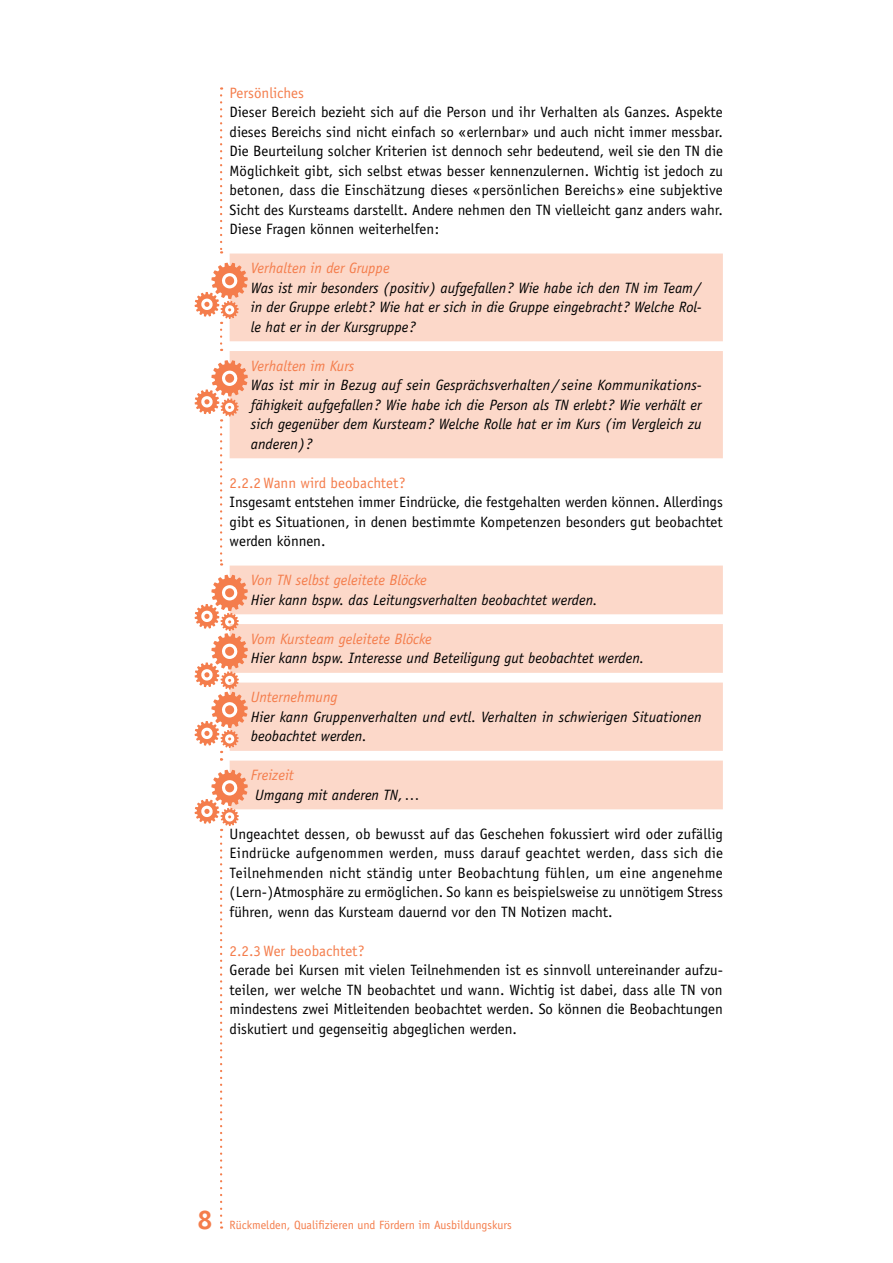
<style>
.page{position:relative;width:893px;height:1263px;background:#fff}
.page>*{position:absolute;margin:0;border:0;box-sizing:border-box;transform-origin:0 0}
.t1{font:700 27px "Officina Sans";color:#f47d4c}
.t2{font:15px/19.5px "Officina Sans";color:#000;text-align:justify}
.t3{font:italic 15px/19.5px "Officina Sans";color:#000;text-align:justify}
.t4{font:italic 15px "Officina Sans";color:#f47d4c}
.t5{font:15px "Officina Sans";color:#f47d4c}
.t6{font:12px "Officina Sans";color:#f47d4c}
</style>
<div class="page">
<div style="left:230px;top:351px;width:493px;height:9px;background:#fcd8c9"></div>
<svg style="left:195px;top:87px;width:528px;height:264px"></svg>
<svg style="left:195px;top:360px;width:528px;height:471px"></svg>
<svg style="left:220px;top:837px;width:2px;height:392px"></svg>
<p class="t5" style="left:230px;top:84px;width:76px">Persönliches</p>
<p class="t2" style="left:230px;top:102px;width:495px">Dieser Bereich bezieht sich auf die Person und ihr Verhalten als Ganzes. Aspekte dieses Bereichs sind nicht einfach so «erlernbar» und auch nicht immer messbar.<br>Die Beurteilung solcher Kriterien ist dennoch sehr bedeutend, weil sie den TN die Möglichkeit gibt, sich selbst etwas besser kennenzulernen. Wichtig ist jedoch zu betonen, dass die Einschätzung dieses «persönlichen Bereichs» eine subjektive Sicht des Kursteams darstellt. Andere nehmen den TN vielleicht ganz anders wahr.<br>Diese Fragen können weiterhelfen:</p>
<p class="t4" style="left:251px;top:259px;width:140px">Verhalten in der Gruppe</p>
<p class="t3" style="left:251px;top:278px;width:452px">Was ist mir besonders (positiv) aufgefallen? Wie habe ich den TN im Team/ in der Gruppe erlebt? Wie hat er sich in die Gruppe eingebracht? Welche Rol&shy;le hat er in der Kursgruppe?</p>
<p class="t4" style="left:251px;top:357px;width:105px">Verhalten im Kurs</p>
<p class="t3" style="left:251px;top:375px;width:452px">Was ist mir in Bezug auf sein Gesprächsverhalten / seine Kommunikations&shy;fähigkeit aufgefallen? Wie habe ich die Person als TN erlebt? Wie verhält er sich gegenüber dem Kursteam? Welche Rolle hat er im Kurs (im Vergleich zu anderen)?</p>
<p class="t5" style="left:230px;top:474px;width:177px">2.2.2 Wann wird beobachtet?</p>
<p class="t2" style="left:230px;top:492px;width:495px">Insgesamt entstehen immer Eindrücke, die festgehalten werden können. Allerdings gibt es Situationen, in denen bestimmte Kompetenzen besonders gut beobachtet werden können.</p>
<p class="t4" style="left:251px;top:571px;width:178px">Von TN selbst geleitete Blöcke</p>
<p class="t3" style="left:251px;top:590px;width:348px">Hier kann bspw. das Leitungsverhalten beobachtet werden.</p>
<p class="t4" style="left:251px;top:630px;width:183px">Vom Kursteam geleitete Blöcke</p>
<p class="t3" style="left:251px;top:648px;width:395px">Hier kann bspw. Interesse und Beteiligung gut beobachtet werden.</p>
<p class="t4" style="left:251px;top:688px;width:88px">Unternehmung</p>
<p class="t3" style="left:251px;top:707px;width:452px">Hier kann Gruppenverhalten und evtl. Verhalten in schwierigen Situationen beobachtet werden.</p>
<p class="t4" style="left:251px;top:766px;width:45px">Freizeit</p>
<p class="t3" style="left:255px;top:785px;width:166px">Umgang mit anderen TN, …</p>
<p class="t2" style="left:230px;top:824px;width:495px">Ungeachtet dessen, ob bewusst auf das Geschehen fokussiert wird oder zufällig Eindrücke aufgenommen werden, muss darauf geachtet werden, dass sich die Teilnehmenden nicht ständig unter Beobachtung fühlen, um eine angenehme (Lern-)Atmosphäre zu ermöglichen. So kann es beispielsweise zu unnötigem Stress führen, wenn das Kursteam dauernd vor den TN Notizen macht.</p>
<p class="t5" style="left:230px;top:942px;width:136px">2.2.3 Wer beobachtet?</p>
<p class="t2" style="left:230px;top:960px;width:495px">Gerade bei Kursen mit vielen Teilnehmenden ist es sinnvoll untereinander aufzu&shy;teilen, wer welche TN beobachtet und wann. Wichtig ist dabei, dass alle TN von mindestens zwei Mitleitenden beobachtet werden. So können die Beobachtungen diskutiert und gegenseitig abgeglichen werden.</p>
<h1 class="t1" style="left:198px;top:1202px;width:17px">8</h1>
<p class="t6" style="left:230px;top:1217px;width:284px">Rückmelden, Qualifizieren und Fördern im Ausbildungskurs</p>
</div>
